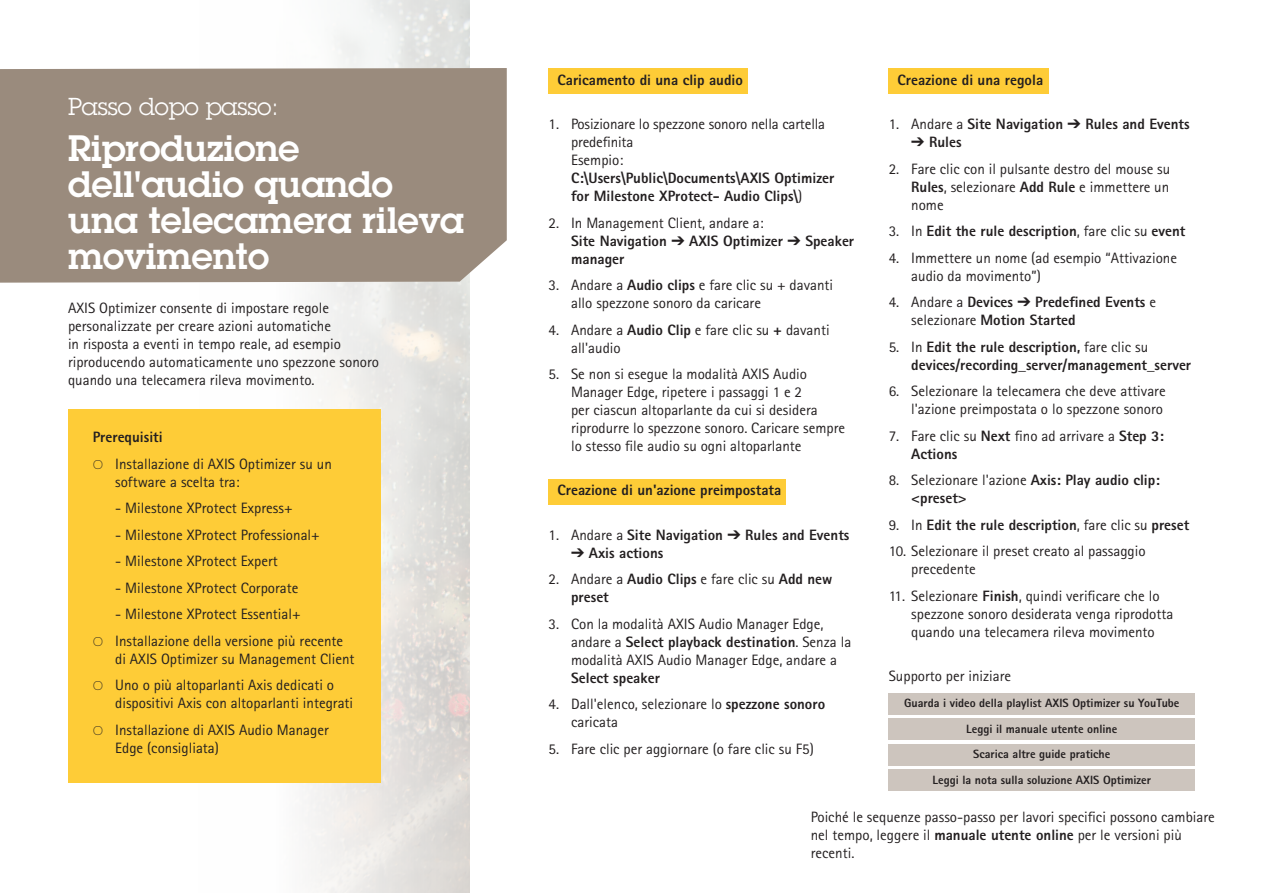
<style>
.page{position:relative;width:1263px;height:893px;background:#fff}
.page>*{position:absolute;margin:0;border:0;box-sizing:border-box;transform-origin:0 0}
.t1{font:600 36px/36px "Lubalin Graph ECG";color:#fff}
.t2{font:24px "Lubalin Graph ECG";color:#fff}
.t3{font:15px/18px "Rotis Sans Serif Pro";color:#231f20}
.t4{font:800 15px/18px "Rotis Sans Serif Pro";color:#231f20}
.t5{font:800 12px "Rotis Sans Serif Pro";color:#231f20}
.s1{font-family:"Karbon";font-weight:300}
.s2{font-weight:400}
.s3{font-weight:800}
</style>
<div class="page">
<div style="left:889px;top:719px;width:306px;height:21px;background:#cdc5be"></div>
<div style="left:889px;top:745px;width:306px;height:21px;background:#cdc5be"></div>
<div style="left:68px;top:409px;width:313px;height:374px;background:#fecc37"></div>
<div style="left:549px;top:68px;width:198px;height:26px;background:#fecc37"></div>
<div style="left:0;top:68px;width:507px;height:215px;background:#9a8b7d"></div>
<div style="left:549px;top:479px;width:237px;height:26px;background:#fecc37"></div>
<div style="left:889px;top:68px;width:160px;height:26px;background:#fecc37"></div>
<div style="left:889px;top:693px;width:306px;height:21px;background:#cdc5be"></div>
<div style="left:889px;top:770px;width:306px;height:21px;background:#cdc5be"></div>
<p class="t2" style="left:68px;top:91px;width:212px">Passo dopo passo:</p>
<p class="t1" style="left:68px;top:131px;width:398px">Riproduzione dell'audio quando una telecamera rileva movimento</p>
<p class="t3" style="left:68px;top:299px;width:312px">AXIS Optimizer consente di impostare regole personalizzate per creare azioni automatiche<br>in risposta a eventi in tempo reale, ad esempio riproducendo automaticamente uno spezzone sonoro quando una telecamera rileva movimento.</p>
<p class="t4" style="left:93px;top:428px;width:71px">Prerequisiti</p>
<p class="t3" style="left:115px;top:455px;width:218px;text-indent:-23px"><span class="s1">O</span> Installazione di AXIS Optimizer su un software a scelta tra:</p>
<p class="t3" style="left:115px;top:499px;width:179px">- Milestone XProtect Express+</p>
<p class="t3" style="left:115px;top:526px;width:206px">- Milestone XProtect Professional+</p>
<p class="t3" style="left:115px;top:552px;width:164px">- Milestone XProtect Expert</p>
<p class="t3" style="left:115px;top:579px;width:185px">- Milestone XProtect Corporate</p>
<p class="t3" style="left:115px;top:605px;width:187px">- Milestone XProtect Essential+</p>
<p class="t3" style="left:115px;top:632px;width:241px;text-indent:-23px"><span class="s1">O</span> Installazione della versione più recente di AXIS Optimizer su Management Client</p>
<p class="t3" style="left:115px;top:676px;width:239px;text-indent:-23px"><span class="s1">O</span> Uno o più altoparlanti Axis dedicati o dispositivi Axis con altoparlanti integrati</p>
<p class="t3" style="left:115px;top:721px;width:215px;text-indent:-23px"><span class="s1">O</span> Installazione di AXIS Audio Manager<br>Edge (consigliata)</p>
<p class="t4" style="left:557px;top:71px;width:187px">Caricamento di una clip audio</p>
<p class="t4" style="left:571px;top:115px;width:265px;text-indent:-22px"><span class="s2">1. Posizionare lo spezzone sonoro nella cartella predefinita<br>Esempio:<br></span>C:\Users\Public\Documents\AXIS Optimizer for Milestone XProtect- Audio Clips\<span class="s2">)</span></p>
<p class="t4" style="left:571px;top:214px;width:285px;text-indent:-22px"><span class="s2">2. In Management Client, andare a:<br></span>Site Navigation ➔ AXIS Optimizer ➔ Speaker manager</p>
<p class="t3" style="left:571px;top:276px;width:264px;text-indent:-22px">3. Andare a <span class="s3">Audio clips</span> e fare clic su + davanti allo spezzone sonoro da caricare</p>
<p class="t3" style="left:571px;top:321px;width:260px;text-indent:-22px">4. Andare a <span class="s3">Audio Clip</span> e fare clic su <span class="s3">+</span> davanti all'audio</p>
<p class="t3" style="left:571px;top:365px;width:276px;text-indent:-22px">5. Se non si esegue la modalità AXIS Audio Manager Edge, ripetere i passaggi 1 e 2<br>per ciascun altoparlante da cui si desidera riprodurre lo spezzone sonoro. Caricare sempre lo stesso file audio su ogni altoparlante</p>
<p class="t4" style="left:557px;top:481px;width:225px">Creazione di un'azione preimpostata</p>
<p class="t4" style="left:549px;top:525px;width:302px"><span class="s2">1. Andare a</span> Site Navigation ➔ Rules and Events</p>
<p class="t4" style="left:571px;top:543px;width:94px">➔ Axis actions</p>
<p class="t4" style="left:571px;top:570px;width:263px;text-indent:-23px"><span class="s2">2. Andare a</span> Audio Clips <span class="s2">e fare clic su</span> Add new preset</p>
<p class="t3" style="left:571px;top:615px;width:282px;text-indent:-22px">3. Con la modalità AXIS Audio Manager Edge, andare a <span class="s3">Select playback destination</span>. Senza la modalità AXIS Audio Manager Edge, andare a <span class="s3">Select speaker</span></p>
<p class="t3" style="left:571px;top:695px;width:256px;text-indent:-22px">4. Dall'elenco, selezionare lo <span class="s3">spezzone sonoro </span>caricata</p>
<p class="t3" style="left:549px;top:740px;width:267px">5. Fare clic per aggiornare (o fare clic su F5)</p>
<p class="t4" style="left:898px;top:71px;width:147px">Creazione di una regola</p>
<p class="t4" style="left:889px;top:115px;width:302px"><span class="s2">1. Andare a</span> Site Navigation ➔ Rules and Events</p>
<p class="t4" style="left:911px;top:133px;width:52px">➔ Rules</p>
<p class="t3" style="left:911px;top:160px;width:261px;text-align:justify;text-indent:-22px">2. Fare clic con il pulsante destro del mouse su <span class="s3">Rules</span>, selezionare <span class="s3">Add Rule</span> e immettere un nome</p>
<p class="t4" style="left:889px;top:222px;width:298px"><span class="s2">3. In</span> Edit the rule description<span class="s2">, fare clic su</span> event</p>
<p class="t3" style="left:911px;top:249px;width:267px;text-indent:-22px">4. Immettere un nome (ad esempio “Attivazione audio da movimento”)</p>
<p class="t4" style="left:911px;top:293px;width:246px;text-indent:-22px"><span class="s2">4. Andare a</span> Devices ➔ Predefined Events <span class="s2">e selezionare</span> Motion Started</p>
<p class="t4" style="left:911px;top:338px;width:281px;text-indent:-22px"><span class="s2">5. In</span> Edit the rule description, <span class="s2">fare clic su </span>devices/recording_server/management_server</p>
<p class="t3" style="left:889px;top:382px;width:278px;text-align:right">6. Selezionare la telecamera che deve attivare l'azione preimpostata o lo spezzone sonoro</p>
<p class="t3" style="left:911px;top:427px;width:254px;text-indent:-22px">7. Fare clic su <span class="s3">Next</span> fino ad arrivare a <span class="s3">Step 3:<br>Actions</span></p>
<p class="t4" style="left:911px;top:471px;width:250px;text-indent:-22px"><span class="s2">8. Selezionare l'azione</span> Axis: Play audio clip: &lt;preset&gt;</p>
<p class="t4" style="left:889px;top:516px;width:302px"><span class="s2">9. In</span> Edit the rule description<span class="s2">, fare clic su</span> preset</p>
<p class="t3" style="left:911px;top:542px;width:236px;text-indent:-22px">10. Selezionare il preset creato al passaggio precedente</p>
<p class="t3" style="left:911px;top:587px;width:264px;text-indent:-22px">11. Selezionare <span class="s3">Finish</span>, quindi verificare che lo spezzone sonoro desiderata venga riprodotta quando una telecamera rileva movimento</p>
<p class="t3" style="left:889px;top:667px;width:124px">Supporto per iniziare</p>
<p class="t5" style="left:904px;top:695px;width:277px">Guarda i video della playlist AXIS Optimizer su YouTube</p>
<p class="t5" style="left:966px;top:721px;width:153px">Leggi il manuale utente online</p>
<p class="t5" style="left:973px;top:747px;width:139px">Scarica altre guide pratiche</p>
<p class="t5" style="left:933px;top:772px;width:220px">Leggi la nota sulla soluzione AXIS Optimizer</p>
<p class="t3" style="left:811px;top:808px;width:405px">Poiché le sequenze passo-passo per lavori specifici possono cambiare nel tempo, leggere il <span class="s3">manuale utente online</span> per le versioni più recenti.</p>
</div>
